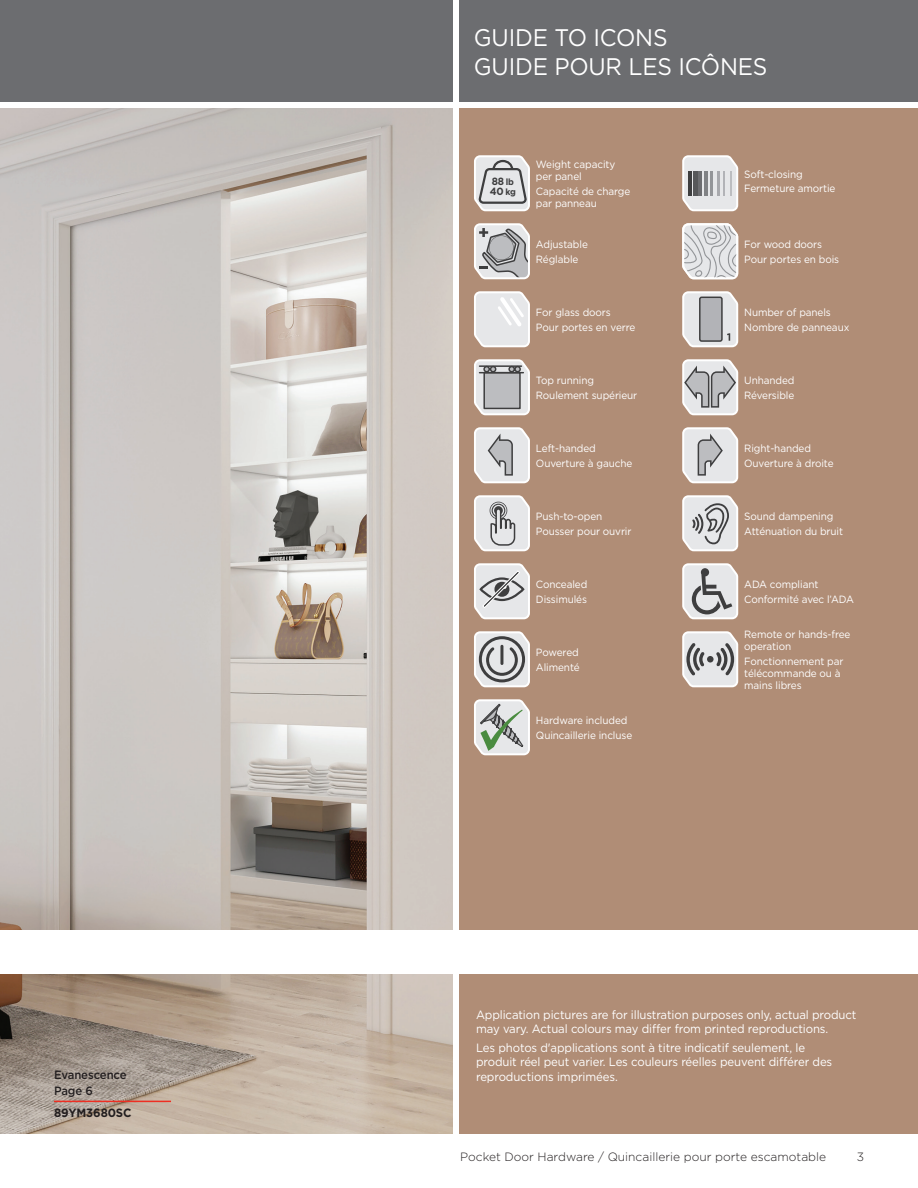
<style>
.page{position:relative;width:918px;height:1188px;background:#fff}
.page>*{position:absolute;margin:0;border:0;box-sizing:border-box;transform-origin:0 0}
.t1{font:24px/28.8px "Gotham";letter-spacing:-.01em;color:#fff;scale:.95 1}
.t2{font:12px/14.4px "Gotham";letter-spacing:-.01em;color:#fff;scale:.95 1}
.t3{font:300 12px "Gotham";color:#231f20}
.t4{font:500 12px/16.5px "Gotham";letter-spacing:-.01em;color:#231f20;scale:.95 1}
.t5{font:700 12px "Gotham";letter-spacing:-.01em;color:#231f20;scale:.95 1}
.t6{font:10.5px/14.1px "Gotham";letter-spacing:-.01em;color:#fff;scale:.95 1}
.t7{font:700 10.5px/10.5px "Gotham";color:#3e3e3f;scale:.95 1}
.s1{font-size:9px}
</style>
<div class="page">
<div style="left:0;top:0;width:918px;height:102px;background:#6c6d70"></div>
<div style="left:453px;top:0;width:6px;height:127px;background:#fff"></div>
<div style="left:459px;top:108px;width:459px;height:1026px;background:#b08d76"></div>
<svg style="left:682px;top:155px;width:56px;height:56px;background:#cfcecf"></svg>
<svg style="left:682px;top:223px;width:56px;height:56px;background:#d9d9da"></svg>
<svg style="left:474px;top:291px;width:56px;height:56px;background:#e8e8e8"></svg>
<svg style="left:474px;top:155px;width:56px;height:56px;background:#d2d1d2"></svg>
<svg style="left:474px;top:223px;width:56px;height:56px;background:#bfbebf"></svg>
<svg style="left:474px;top:699px;width:56px;height:56px;background:#c8cdc7"></svg>
<svg style="left:682px;top:359px;width:56px;height:56px;background:#c8c7c8"></svg>
<svg style="left:682px;top:291px;width:56px;height:56px;background:#cccccd"></svg>
<svg style="left:682px;top:563px;width:56px;height:56px;background:#cbcaca"></svg>
<img style="left:0;top:108px;width:453px;height:1026px">
<svg style="left:474px;top:563px;width:56px;height:56px;background:#d2d1d2"></svg>
<svg style="left:474px;top:359px;width:56px;height:56px;background:#dddada"></svg>
<div style="left:483px;top:372px;width:38px;height:37px;background:#bcbdc0;border:2px solid #3e3e3f"></div>
<hr style="left:480px;top:365px;width:42px;height:2px;background:#3e3e3f">
<hr style="left:480px;top:372px;width:43px;height:1px;background:#3e3e3f">
<svg style="left:474px;top:427px;width:56px;height:56px;background:#d7d6d7"></svg>
<svg style="left:682px;top:427px;width:56px;height:56px;background:#d7d6d7"></svg>
<svg style="left:682px;top:631px;width:56px;height:56px;background:#cac9ca"></svg>
<svg style="left:474px;top:631px;width:56px;height:56px;background:#c4c3c3"></svg>
<hr style="left:500px;top:645px;width:3px;height:20px;background:#3e3e3f;border-radius:2px">
<svg style="left:474px;top:495px;width:56px;height:56px;background:#d5d4d5"></svg>
<svg style="left:682px;top:495px;width:56px;height:56px;background:#d2d1d1"></svg>
<div style="left:0;top:931px;width:918px;height:43px;background:#fff"></div>
<hr style="left:54px;top:1101px;width:117px;height:1px;background:#ee2e22">
<p class="t4" style="left:54px;top:1066px;width:78px">Evanescence<br>Page 6</p>
<p class="t5" style="left:54px;top:1105px;width:83px">89YM3680SC</p>
<h1 class="t1" style="left:474px;top:23px;width:310px">GUIDE TO ICONS<br>GUIDE POUR LES ICÔNES</h1>
<p class="t7" style="left:490px;top:176px;width:29px">88 <span class="s1">lb<br></span>40 <span class="s1">kg</span></p>
<p class="t6" style="left:536px;top:158px;width:85px;line-height:12px">Weight capacity per panel</p>
<p class="t6" style="left:536px;top:185px;width:101px;line-height:12px">Capacité de charge par panneau</p>
<p class="t6" style="left:536px;top:237px;width:56px">Adjustable<br>Réglable</p>
<p class="t6" style="left:536px;top:305px;width:106px">For glass doors<br>Pour portes en verre</p>
<p class="t6" style="left:536px;top:373px;width:108px">Top running<br>Roulement supérieur</p>
<p class="t6" style="left:536px;top:441px;width:103px">Left-handed<br>Ouverture à gauche</p>
<p class="t6" style="left:536px;top:509px;width:102px">Push-to-open<br>Pousser pour ouvrir</p>
<p class="t6" style="left:536px;top:577px;width:56px">Concealed<br>Dissimulés</p>
<p class="t6" style="left:536px;top:645px;width:48px">Powered<br>Alimenté</p>
<p class="t6" style="left:536px;top:713px;width:103px">Hardware included<br>Quincaillerie incluse</p>
<p class="t6" style="left:744px;top:167px;width:98px">Soft-closing<br>Fermeture amortie</p>
<p class="t6" style="left:744px;top:237px;width:101px">For wood doors<br>Pour portes en bois</p>
<p class="t6" style="left:744px;top:305px;width:112px">Number of panels<br>Nombre de panneaux</p>
<p class="t6" style="left:744px;top:373px;width:54px">Unhanded<br>Réversible</p>
<p class="t6" style="left:744px;top:441px;width:96px">Right-handed<br>Ouverture à droite</p>
<p class="t6" style="left:744px;top:509px;width:106px">Sound dampening<br>Atténuation du bruit</p>
<p class="t6" style="left:744px;top:577px;width:117px">ADA compliant<br>Conformité avec l’ADA</p>
<p class="t6" style="left:744px;top:629px;width:113px;line-height:12px">Remote or hands-free operation</p>
<p class="t6" style="left:744px;top:655px;width:106px;line-height:12px">Fonctionnement par télécommande ou à mains libres</p>
<p class="t2" style="left:476px;top:1007px;width:402px">Application pictures are for illustration purposes only, actual product may vary. Actual colours may differ from printed reproductions.</p>
<p class="t2" style="left:476px;top:1040px;width:376px">Les photos d'applications sont à titre indicatif seulement, le produit réel peut varier. Les couleurs réelles peuvent différer des reproductions imprimées.</p>
<p class="t3" style="left:460px;top:1149px;width:367px">Pocket Door Hardware / Quincaillerie pour porte escamotable</p>
<p class="t3" style="left:857px;top:1149px;width:9px">3</p>
</div>
